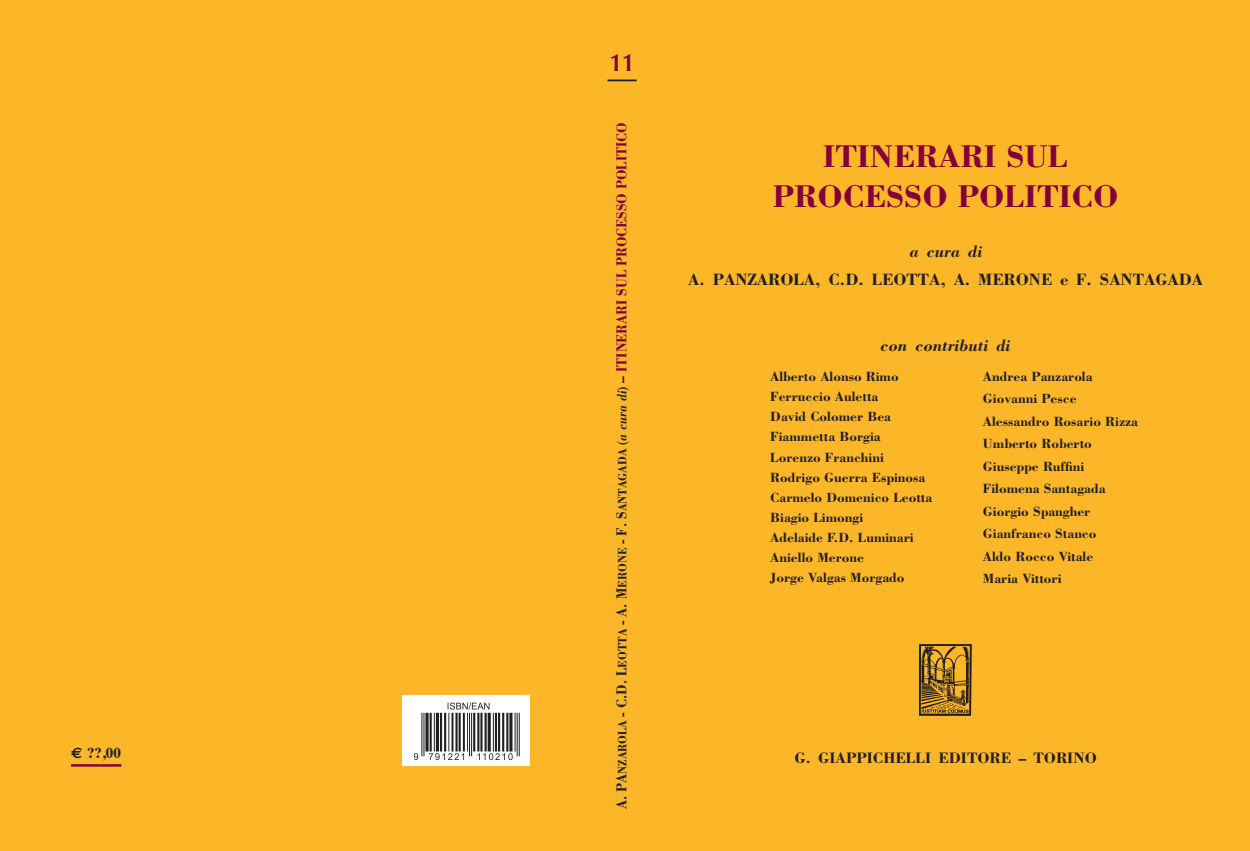
<style>
.page{position:relative;width:1250px;height:851px;background:#fff}
.page>*{position:absolute;margin:0;border:0;box-sizing:border-box;transform-origin:0 0}
.t1{font:700 32.5px/40px "Bodoni";color:#84003b;text-align:center}
.t2{font:700 25px "Zapf Humanist 601 BT";color:#84003b;scale:.9 1}
.t3{font:700 16.88px "Bodoni";color:#231f20}
.t4{font:italic 700 16.88px "Bodoni";color:#231f20}
.t5{font:700 15.62px "Bodoni";color:#231f20}
.t6{font:700 15px "Bodoni";color:#84003b;scale:.9 1}
.t7{font:700 15px "Times";color:#231f20}
.t8{font:700 13.75px/20.1px "Bodoni Std";color:#231f20}
.s1{color:#231f20}
.s2{font-size:12.5px;color:#231f20}
.s3{font-size:13.75px;color:#231f20}
.s4{font-style:italic;font-size:13.75px;color:#231f20}
.s5{font-family:"Euro Sans Std"}
</style>
<div class="page">
<div style="left:0;top:0;width:1249px;height:850px;background:#fcb729"></div>
<img style="left:919px;top:644px;width:51px;height:71px">
<div style="left:402px;top:695px;width:127px;height:70px;background:#fff"></div>
<hr style="left:71px;top:764px;width:50px;height:2px;background:#84003b">
<hr style="left:607px;top:79px;width:29px;height:2px;background:#231f20">
<img style="left:413px;top:702px;width:107px;height:59px">
<h2 class="t2" style="left:609px;top:47px;width:29px">11</h2>
<p class="t6" style="left:612px;top:809px;width:764px;rotate:-90deg"><span class="s1">A. PA</span><span class="s2">NZAROLA</span> <span class="s1">- C.D. L</span><span class="s2">EOTTA</span> <span class="s1">- A. M</span><span class="s2">ERONE</span> <span class="s1">- F. S</span><span class="s2">ANTAGADA</span> <span class="s3">(</span><span class="s4">a cura di</span><span class="s3">)</span> <span class="s1">–</span> ITINERARI SUL PROCESSO POLITICO</p>
<h1 class="t1" style="left:772px;top:134px;width:347px">ITINERARI SUL<br>PROCESSO POLITICO</h1>
<p class="t4" style="left:909px;top:241px;width:74px">a cura di</p>
<p class="t3" style="left:688px;top:269px;width:516px">A. PANZAROLA, C.D. LEOTTA, A. MERONE e F. SANTAGADA</p>
<p class="t4" style="left:879px;top:335px;width:131px">con contributi di</p>
<p class="t8" style="left:770px;top:366px;width:163px">Alberto Alonso Rimo<br>Ferruccio Auletta<br>David Colomer Bea<br>Fiammetta Borgia<br>Lorenzo Franchini<br>Rodrigo Guerra Espinosa<br>Carmelo Domenico Leotta<br>Biagio Limongi<br>Adelaide F.D. Luminari<br>Aniello Merone<br>Jorge Valgas Morgado</p>
<p class="t8" style="left:982px;top:364px;width:157px;line-height:22.5px">Andrea Panzarola<br>Giovanni Pesce<br>Alessandro Rosario Rizza<br>Umberto Roberto<br>Giuseppe Ruffini<br>Filomena Santagada<br>Giorgio Spangher<br>Gianfranco Stanco<br>Aldo Rocco Vitale<br>Maria Vittori</p>
<p class="t7" style="left:71px;top:738px;width:51px"><span class="s5">€</span> ??,00</p>
<p class="t5" style="left:794px;top:747px;width:304px">G. GIAPPICHELLI EDITORE – TORINO</p>
</div>
